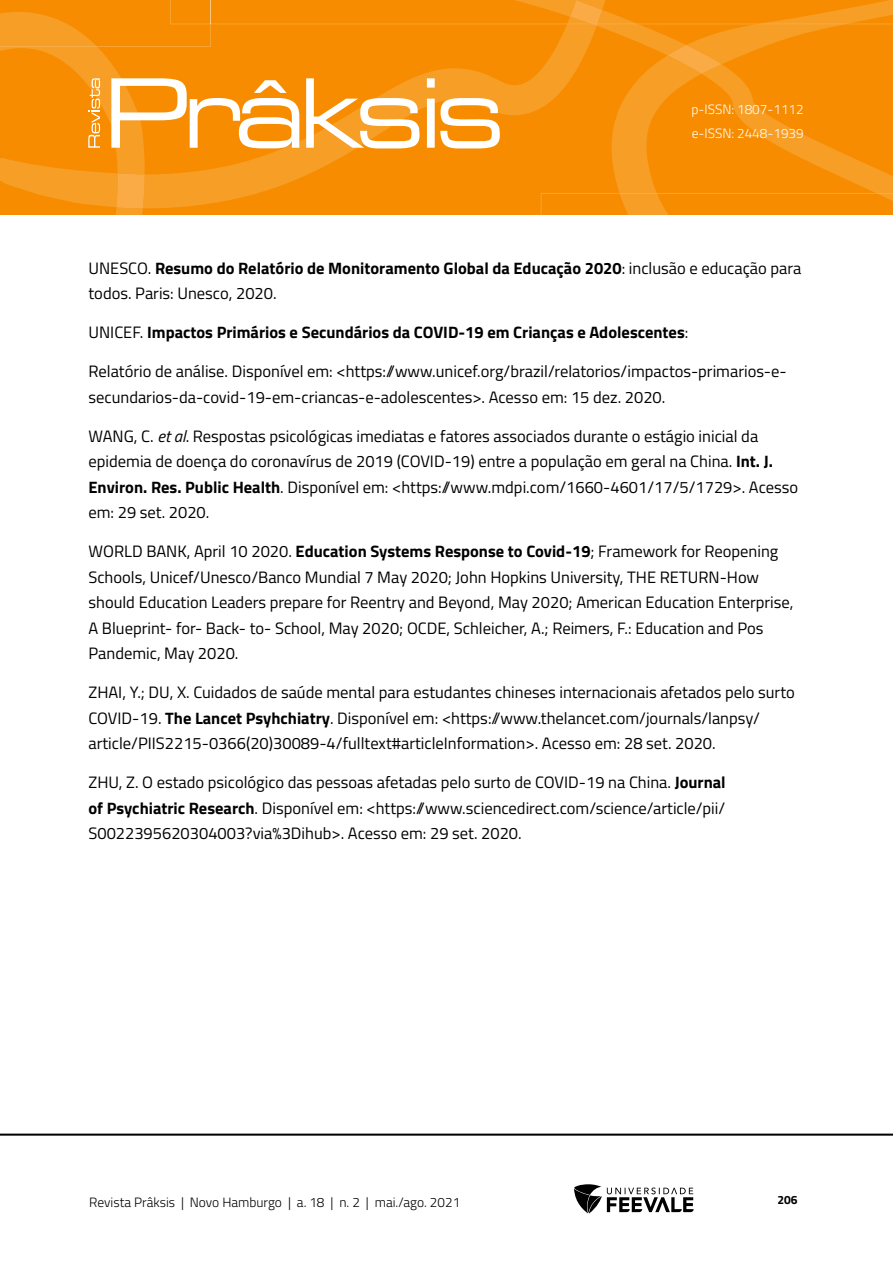
<style>
.page{position:relative;width:893px;height:1263px;background:#fff}
.page>*{position:absolute;margin:0;border:0;box-sizing:border-box;transform-origin:0 0}
.Referências{font:16.5px/25.5px "Titillium Web";color:#000}
.Referências-2{font:700 16.5px "Titillium Web";color:#000}
.t1{font:300 13.5px "Titillium Web";color:#000}
.t2{font:300 13.5px/24px "Titillium Web";color:#fff}
.t3{font:700 12px "Titillium Web";color:#000}
.s1{font-weight:700}
.s2{font-weight:400}
.s3{font-style:italic}
</style>
<div class="page">
<hr style="left:0;top:1133px;width:893px;height:3px;background:#000">
<svg style="left:574px;top:1184px;width:120px;height:29px"></svg>
<svg style="left:0;top:0;width:893px;height:215px;background:#f79412"></svg>
<p class="t2" style="left:691px;top:97px;width:114px">p-ISSN: 1807-1112 e-ISSN: 2448-1939</p>
<p class="Referências" style="left:88px;top:254px;width:714px">UNESCO. <span class="s1">Resumo do Relatório de Monitoramento Global da Educação 2020</span>: inclusão e educação para todos. Paris: Unesco, 2020.</p>
<p class="Referências-2" style="left:88px;top:320px;width:601px"><span class="s2">UNICEF.</span> Impactos Primários e Secundários da COVID-19 em Crianças e Adolescentes<span class="s2">:</span></p>
<p class="Referências" style="left:88px;top:358px;width:700px">Relatório de análise. Disponível em: &lt;https://www.unicef.org/brazil/relatorios/impactos-primarios-e&shy;secundarios-da-covid-19-em-criancas-e-adolescentes&gt;. Acesso em: 15 dez. 2020.</p>
<p class="Referências" style="left:88px;top:422px;width:711px">WANG, C. <span class="s3">et al</span>. Respostas psicológicas imediatas e fatores associados durante o estágio inicial da epidemia de doença do coronavírus de 2019 (COVID-19) entre a população em geral na China. <span class="s1">Int. J.<br>Environ. Res. Public Health</span>. Disponível em: &lt;https://www.mdpi.com/1660-4601/17/5/1729&gt;. Acesso em: 29 set. 2020.</p>
<p class="Referências" style="left:88px;top:538px;width:707px">WORLD BANK, April 10 2020. <span class="s1">Education Systems Response to Covid-19</span>; Framework for Reopening Schools, Unicef/Unesco/Banco Mundial 7 May 2020; John Hopkins University, THE RETURN-How should Education Leaders prepare for Reentry and Beyond, May 2020; American Education Enterprise, A Blueprint- for- Back- to- School, May 2020; OCDE, Schleicher, A.; Reimers, F.: Education and Pos Pandemic, May 2020.</p>
<p class="Referências" style="left:88px;top:679px;width:708px">ZHAI, Y.; DU, X. Cuidados de saúde mental para estudantes chineses internacionais afetados pelo surto<br>COVID-19. <span class="s1">The Lancet Psyhchiatry</span>. Disponível em: &lt;https://www.thelancet.com/journals/lanpsy/ article/PIIS2215-0366(20)30089-4/fulltext#articleInformation&gt;. Acesso em: 28 set. 2020.</p>
<p class="Referências" style="left:88px;top:769px;width:639px;text-align:justify">ZHU, Z. O estado psicológico das pessoas afetadas pelo surto de COVID-19 na China. <span class="s1">Journal of Psychiatric Research</span>. Disponível em: &lt;https://www.sciencedirect.com/science/article/pii/ S0022395620304003?via%3Dihub&gt;. Acesso em: 29 set. 2020.</p>
<p class="t1" style="left:89px;top:1192px;width:372px">Revista Prâksis | Novo Hamburgo | a. 18 | n. 2 | mai./ago. 2021</p>
<p class="t3" style="left:777px;top:1190px;width:22px">206</p>
</div>
